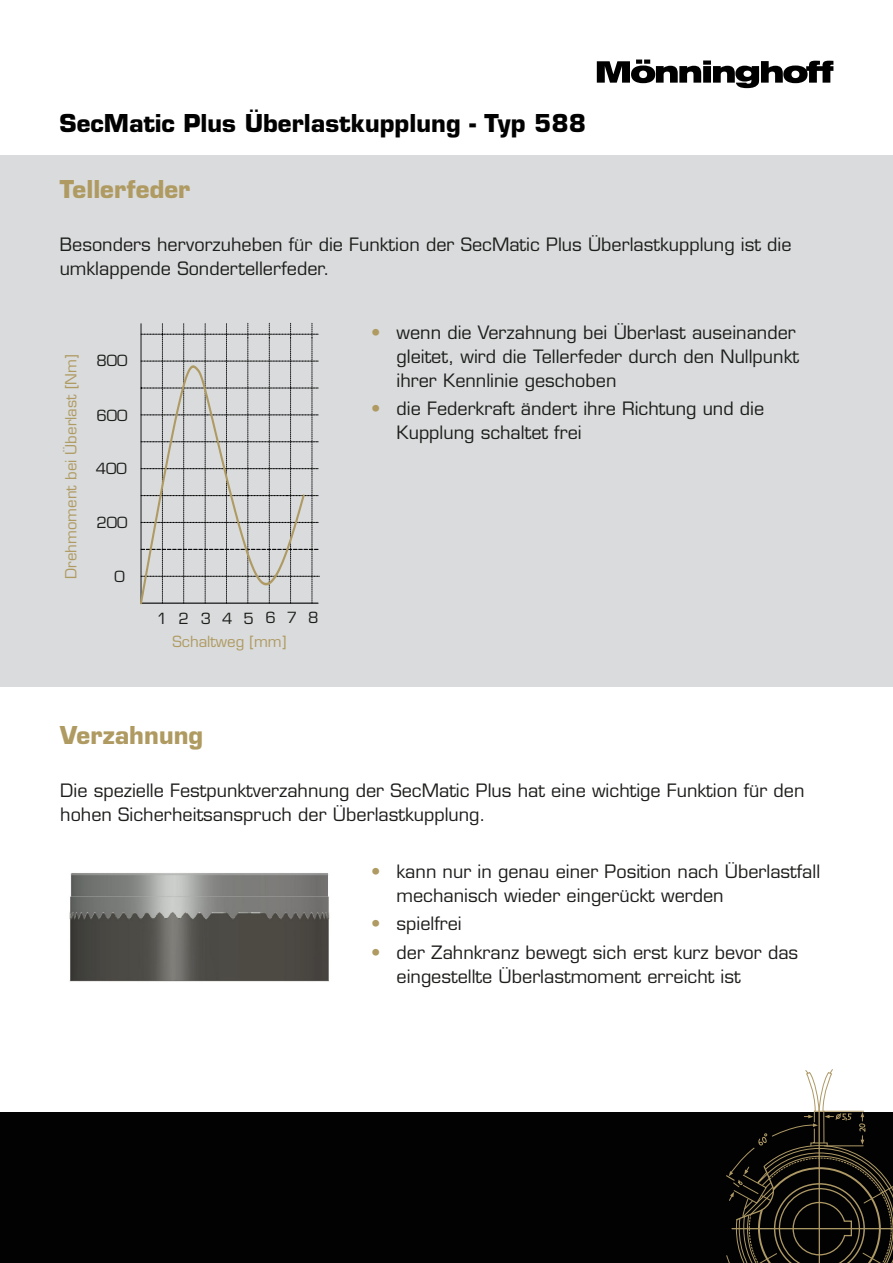
<style>
.page{position:relative;width:893px;height:1263px;background:#fff}
.page>*{position:absolute;margin:0;border:0;box-sizing:border-box;transform-origin:0 0}
.t1{font:700 24px "Eurostile LT Std";color:#020203}
.Überschrift_H2{font:700 24px "Eurostile LT Std";color:#af9a62}
.Fließtext{font:18px/24px "Eurostile LT Std";color:#1d1d1b}
.Bildunterschrift{font:15px "Eurostile LT Std";color:#af9a62}
.Bildunterschrift-2{font:15px "Eurostile LT Std";color:#1d1d1b}
.s1{color:#af9a62}
</style>
<div class="page">
<div style="left:0;top:156px;width:893px;height:531px;background:#d9dbdc"></div>
<svg style="left:597px;top:60px;width:236px;height:28px"></svg>
<div style="left:0;top:1112px;width:893px;height:151px;background:#020203"></div>
<svg style="left:726px;top:1069px;width:167px;height:194px"></svg>
<svg style="left:140px;top:323px;width:180px;height:282px"></svg>
<img style="left:69px;top:873px;width:261px;height:109px">
<p class="t1" style="left:60px;top:108px;width:528px">SecMatic Plus Überlastkupplung - Typ 588</p>
<p class="Überschrift_H2" style="left:60px;top:174px;width:132px">Tellerfeder</p>
<p class="Fließtext" style="left:60px;top:233px;width:733px">Besonders hervorzuheben für die Funktion der SecMatic Plus Überlastkupplung ist die umklappende Sondertellerfeder.</p>
<p class="Bildunterschrift" style="left:62px;top:579px;width:226px;rotate:-90deg">Drehmoment bei Überlast [Nm]</p>
<p class="Bildunterschrift-2" style="left:97px;top:352px;width:33px">800</p>
<p class="Bildunterschrift-2" style="left:97px;top:406px;width:33px">600</p>
<p class="Bildunterschrift-2" style="left:96px;top:459px;width:33px">400</p>
<p class="Bildunterschrift-2" style="left:97px;top:513px;width:33px">200</p>
<p class="Bildunterschrift-2" style="left:115px;top:568px;width:12px">0</p>
<p class="Bildunterschrift-2" style="left:157px;top:609px;width:12px">1</p>
<p class="Bildunterschrift-2" style="left:178px;top:609px;width:12px">2</p>
<p class="Bildunterschrift-2" style="left:201px;top:609px;width:12px">3</p>
<p class="Bildunterschrift-2" style="left:222px;top:609px;width:12px">4</p>
<p class="Bildunterschrift-2" style="left:243px;top:609px;width:12px">5</p>
<p class="Bildunterschrift-2" style="left:265px;top:609px;width:12px">6</p>
<p class="Bildunterschrift-2" style="left:287px;top:609px;width:12px">7</p>
<p class="Bildunterschrift-2" style="left:308px;top:609px;width:12px">8</p>
<p class="Bildunterschrift" style="left:172px;top:632px;width:116px">Schaltweg [mm]</p>
<p class="Fließtext" style="left:396px;top:320px;width:404px;text-indent:-26px"><span class="s1">•</span> wenn die Verzahnung bei Überlast auseinander gleitet, wird die Tellerfeder durch den Nullpunkt ihrer Kennlinie geschoben</p>
<p class="Fließtext" style="left:396px;top:397px;width:369px;text-indent:-26px"><span class="s1">•</span> die Federkraft ändert ihre Richtung und die<br>Kupplung schaltet frei</p>
<p class="Überschrift_H2" style="left:60px;top:720px;width:145px">Verzahnung</p>
<p class="Fließtext" style="left:60px;top:779px;width:746px">Die spezielle Festpunktverzahnung der SecMatic Plus hat eine wichtige Funktion für den hohen Sicherheitsanspruch der Überlastkupplung.</p>
<p class="Fließtext" style="left:396px;top:860px;width:425px;text-indent:-26px"><span class="s1">•</span> kann nur in genau einer Position nach Überlastfall mechanisch wieder eingerückt werden</p>
<p class="Fließtext" style="left:371px;top:912px;width:92px"><span class="s1">•</span> spielfrei</p>
<p class="Fließtext" style="left:396px;top:940px;width:403px;text-indent:-26px"><span class="s1">•</span> der Zahnkranz bewegt sich erst kurz bevor das eingestellte Überlastmoment erreicht ist</p>
</div>
